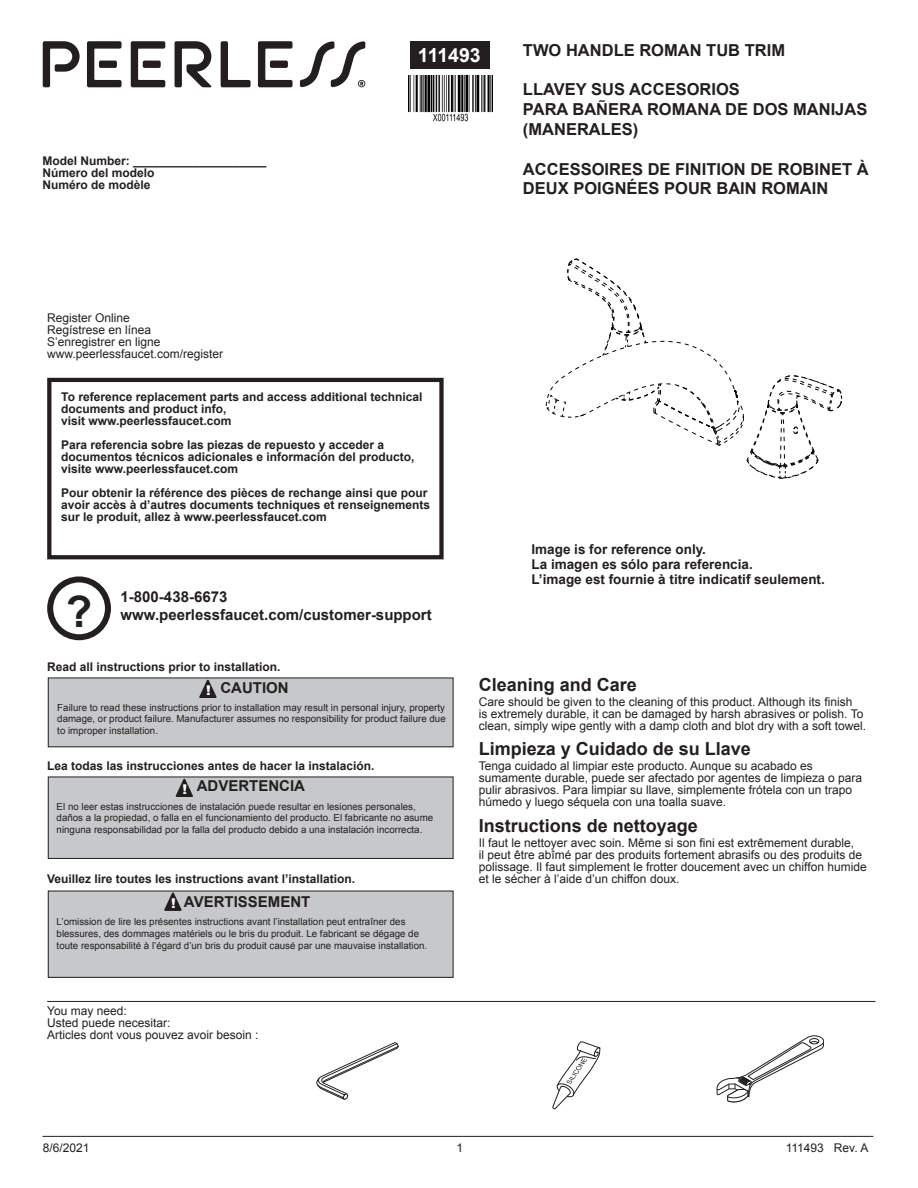
<style>
.page{position:relative;width:918px;height:1188px;background:#fff}
.page>*{position:absolute;margin:0;border:0;box-sizing:border-box;transform-origin:0 0}
.t1{font:700 43.2px "Arial";color:#231f20}
.t2{font:700 19.5px "Arial";color:#fff}
.copy{font:700 18px "Arial";color:#231f20}
.t3{font:700 16.5px "Arial";color:#231f20}
.t4{font:700 15px "Arial";color:#231f20}
.t5{font:700 13.5px "Arial";color:#231f20}
.t6{font:700 13.5px "Arial";color:#fff;scale:1.52 1}
.copy-2{font:12px/12px "Arial";color:#231f20}
.t7{font:700 12px/12px "Arial";color:#231f20}
.t8{font:9.75px/11.7px "Arial";color:#231f20}
.s1{font-size:13.5px;color:#fff}
</style>
<div class="page">
<hr style="left:43px;top:1136px;width:830px;height:1px;background:#231f20">
<svg style="left:553px;top:1042px;width:47px;height:67px"></svg>
<svg style="left:316px;top:1042px;width:83px;height:58px"></svg>
<svg style="left:43px;top:41px;width:37px;height:46px"></svg>
<svg style="left:87px;top:41px;width:35px;height:46px"></svg>
<div style="left:99px;top:61px;width:18px;height:7px;background:#231f20;border-radius:2px"></div>
<svg style="left:131px;top:41px;width:34px;height:46px"></svg>
<div style="left:143px;top:61px;width:18px;height:7px;background:#231f20;border-radius:2px"></div>
<svg style="left:258px;top:41px;width:35px;height:46px"></svg>
<div style="left:270px;top:61px;width:18px;height:7px;background:#231f20;border-radius:2px"></div>
<svg style="left:221px;top:41px;width:30px;height:46px"></svg>
<svg style="left:175px;top:41px;width:37px;height:46px"></svg>
<svg style="left:300px;top:41px;width:65px;height:46px"></svg>
<div style="left:411px;top:41px;width:79px;height:28px;background:#231f20"></div>
<svg style="left:717px;top:1036px;width:107px;height:66px"></svg>
<div style="left:47px;top:576px;width:64px;height:64px;border:6px solid #231f20;border-radius:50%"></div>
<hr style="left:47px;top:1001px;width:828px;height:1px;background:#231f20">
<div style="left:48px;top:678px;width:405px;height:69px;background:#c7c8ca"></div>
<div style="left:48px;top:678px;width:405px;height:69px;border:1px solid #231f20"></div>
<svg style="left:199px;top:680px;width:17px;height:18px"></svg>
<div style="left:48px;top:891px;width:405px;height:86px;background:#c7c8ca"></div>
<div style="left:48px;top:891px;width:405px;height:87px;border:1px solid #231f20"></div>
<svg style="left:165px;top:893px;width:16px;height:18px"></svg>
<div style="left:48px;top:777px;width:405px;height:81px;background:#c7c8ca"></div>
<div style="left:48px;top:777px;width:405px;height:82px;border:1px solid #231f20"></div>
<svg style="left:176px;top:779px;width:17px;height:18px"></svg>
<div style="left:47px;top:378px;width:397px;height:181px;border:4px solid #231f20"></div>
<svg style="left:546px;top:258px;width:296px;height:221px"></svg>
<img style="left:408px;top:75px;width:84px;height:47px">
<p class="t7" style="left:43px;top:155px;width:226px">Model Number: ____________________</p>
<p class="t7" style="left:43px;top:167px;width:114px">Número del modelo</p>
<p class="t7" style="left:43px;top:179px;width:110px">Numéro de modèle</p>
<p class="t2" style="left:418px;top:42px;width:64px">111493</p>
<p class="t3" style="left:523px;top:39px;width:264px">TWO HANDLE ROMAN TUB TRIM</p>
<p class="t3" style="left:523px;top:79px;width:218px">LLAVEY SUS ACCESORIOS</p>
<p class="t3" style="left:523px;top:98px;width:346px">PARA BAÑERA ROMANA DE DOS MANIJAS</p>
<p class="t3" style="left:523px;top:118px;width:117px">(MANERALES)</p>
<p class="t3" style="left:523px;top:158px;width:347px">ACCESSOIRES DE FINITION DE ROBINET À</p>
<p class="t3" style="left:523px;top:178px;width:307px">DEUX POIGNÉES POUR BAIN ROMAIN</p>
<p class="copy-2" style="left:47px;top:312px;width:84px">Register Online</p>
<p class="copy-2" style="left:47px;top:324px;width:106px">Regístrese en línea</p>
<p class="copy-2" style="left:47px;top:336px;width:115px">S’enregistrer en ligne</p>
<p class="copy-2" style="left:47px;top:348px;width:178px">www.peerlessfaucet.com/register</p>
<p class="t7" style="left:61px;top:392px;width:363px">To reference replacement parts and access additional technical documents and product info,</p>
<p class="t7" style="left:61px;top:416px;width:172px">visit www.peerlessfaucet.com</p>
<p class="t7" style="left:61px;top:440px;width:355px">Para referencia sobre las piezas de repuesto y acceder a documentos técnicos adicionales e información del producto, visite www.peerlessfaucet.com</p>
<p class="t7" style="left:61px;top:488px;width:370px">Pour obtenir la référence des pièces de rechange ainsi que pour avoir accès à d’autres documents techniques et renseignements sur le produit, allez à www.peerlessfaucet.com</p>
<p class="t1" style="left:66px;top:583px;width:28px">?</p>
<p class="t4" style="left:121px;top:587px;width:108px">1-800-438-6673</p>
<p class="t4" style="left:121px;top:605px;width:313px">www.peerlessfaucet.com/customer-support</p>
<p class="t7" style="left:47px;top:661px;width:235px">Read all instructions prior to installation.</p>
<p class="t5" style="left:531px;top:540px;width:176px">Image is for reference only.</p>
<p class="t5" style="left:531px;top:555px;width:223px">La imagen es sólo para referencia.</p>
<p class="t5" style="left:531px;top:570px;width:295px">L’image est fournie à titre indicatif seulement.</p>
<p class="t4" style="left:220px;top:678px;width:70px">CAUTION</p>
<p class="t6" style="left:205px;top:681px;width:6px">!</p>
<p class="t8" style="left:57px;top:701px;width:390px;text-align:justify">Failure to read these instructions prior to installation may result in personal injury, property damage, or product failure. Manufacturer assumes no responsibility for product failure due to improper installation.</p>
<p class="t7" style="left:47px;top:760px;width:329px">Lea todas las instrucciones antes de hacer la instalación.</p>
<p class="t4" style="left:197px;top:776px;width:110px">ADVERTENCIA</p>
<p class="t6" style="left:181px;top:780px;width:6px">!</p>
<p class="t8" style="left:57px;top:800px;width:378px">El no leer estas instrucciones de instalación puede resultar en lesiones personales, daños a la propiedad, o falla en el funcionamiento del producto. El fabricante no asume ninguna responsabilidad por la falla del producto debido a una instalación incorrecta.</p>
<p class="t7" style="left:47px;top:873px;width:310px">Veuillez lire toutes les instructions avant l’installation.</p>
<p class="t4" style="left:170px;top:892px;width:142px"><span class="s1">!</span> AVERTISSEMENT</p>
<p class="t8" style="left:57px;top:916px;width:372px">L’omission de lire les présentes instructions avant l’installation peut entraîner des blessures, des dommages matériels ou le bris du produit. Le fabricant se dégage de toute responsabilité à l’égard d’un bris du produit causé par une mauvaise installation.</p>
<p class="copy-2" style="left:47px;top:1005px;width:81px">You may need:</p>
<p class="copy-2" style="left:47px;top:1017px;width:125px">Usted puede necesitar:</p>
<p class="copy-2" style="left:47px;top:1029px;width:213px">Articles dont vous pouvez avoir besoin :</p>
<p class="copy" style="left:479px;top:672px;width:160px">Cleaning and Care</p>
<p class="copy-2" style="left:479px;top:696px;width:389px">Care should be given to the cleaning of this product. Although its finish<br>is extremely durable, it can be damaged by harsh abrasives or polish. To clean, simply wipe gently with a damp cloth and blot dry with a soft towel.</p>
<p class="copy" style="left:479px;top:737px;width:274px">Limpieza y Cuidado de su Llave</p>
<p class="copy-2" style="left:479px;top:760px;width:385px">Tenga cuidado al limpiar este producto. Aunque su acabado es sumamente durable, puede ser afectado por agentes de limpieza o para pulir abrasivos. Para limpiar su llave, simplemente frótela con un trapo húmedo y luego séquela con una toalla suave.</p>
<p class="copy" style="left:479px;top:813px;width:221px">Instructions de nettoyage</p>
<p class="copy-2" style="left:479px;top:837px;width:389px">Il faut le nettoyer avec soin. Même si son fini est extrêmement durable,<br>il peut être abîmé par des produits fortement abrasifs ou des produits de polissage. Il faut simplement le frotter doucement avec un chiffon humide et le sécher à l’aide d’un chiffon doux.</p>
<p class="copy-2" style="left:43px;top:1142px;width:48px">8/6/2021</p>
<p class="copy-2" style="left:457px;top:1142px;width:8px">1</p>
<p class="copy-2" style="left:786px;top:1142px;width:84px">111493 Rev. A</p>
</div>
